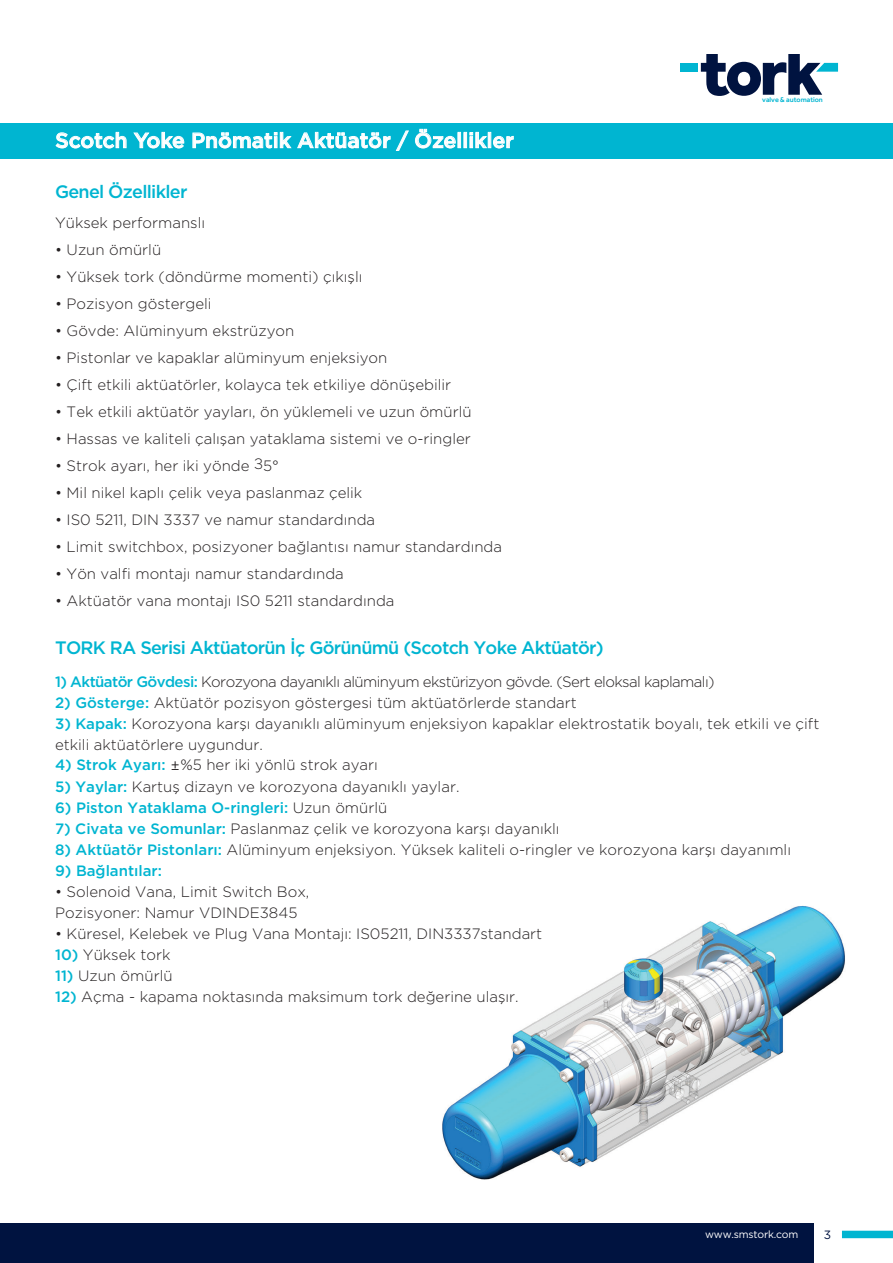
<style>
.page{position:relative;width:893px;height:1263px;background:#fff}
.page>*{position:absolute;margin:0;border:0;box-sizing:border-box;transform-origin:0 0}
.t1{font:21px "Gotham";color:#fff}
.t2{font:500 18px "Gotham HTF";letter-spacing:-.04em;color:#00b5d1}
.t3{font:300 15px/21px "Gotham HTF";color:#231f20}
.t4{font:300 15px "Gotham HTF";letter-spacing:-.04em;color:#231f20}
.t5{font:500 15px "Gotham HTF";color:#00b5d1}
.t6{font:12px "Gotham HTF";color:#001340}
.t7{font:10.35px "Gotham HTF";letter-spacing:-.02em;color:#fff}
.t8{font:500 7.2px "Effra";color:#00b5d1}
.s1{font-weight:500;color:#00b5d1}
.s2{font-weight:300;color:#231f20}
</style>
<div class="page">
<img style="left:442px;top:906px;width:403px;height:274px">
<svg style="left:701px;top:54px;width:137px;height:42px"></svg>
<div style="left:680px;top:63px;width:18px;height:9px;background:#00b5d1"></div>
<div style="left:0;top:124px;width:893px;height:35px;background:#00b5d1"></div>
<svg style="left:56px;top:132px;width:70px;height:16px"></svg>
<svg style="left:134px;top:132px;width:50px;height:16px"></svg>
<svg style="left:193px;top:132px;width:98px;height:16px"></svg>
<svg style="left:297px;top:132px;width:93px;height:16px"></svg>
<svg style="left:396px;top:131px;width:13px;height:20px"></svg>
<svg style="left:415px;top:129px;width:41px;height:19px"></svg>
<div style="left:458px;top:132px;width:3px;height:16px;border:1px solid #fff"></div>
<div style="left:464px;top:132px;width:3px;height:16px;border:1px solid #fff"></div>
<svg style="left:470px;top:132px;width:17px;height:16px"></svg>
<div style="left:488px;top:132px;width:3px;height:16px;border:1px solid #fff"></div>
<svg style="left:493px;top:136px;width:21px;height:12px"></svg>
<div style="left:0;top:1224px;width:813px;height:39px;background:#001340"></div>
<div style="left:842px;top:1231px;width:51px;height:7px;background:#00b5d1"></div>
<h1 class="t1" style="left:55px;top:128px;width:460px">Scotch Yoke Pnömatik Aktüatör / Özellikler</h1>
<p class="t2" style="left:55px;top:182px;width:134px">Genel Özellikler</p>
<p class="t3" style="left:55px;top:212px;width:152px">Yüksek performanslı</p>
<p class="t3" style="left:55px;top:239px;width:108px">• Uzun ömürlü</p>
<p class="t3" style="left:55px;top:266px;width:309px">• Yüksek tork (döndürme momenti) çıkışlı</p>
<p class="t3" style="left:55px;top:293px;width:158px">• Pozisyon göstergeli</p>
<p class="t3" style="left:55px;top:320px;width:241px">• Gövde: AIüminyum ekstrüzyon</p>
<p class="t3" style="left:55px;top:347px;width:334px">• Pistonlar ve kapaklar alüminyum enjeksiyon</p>
<p class="t3" style="left:55px;top:374px;width:398px">• Çift etkili aktüatörler, kolayca tek etkiliye dönüşebilir</p>
<p class="t3" style="left:55px;top:401px;width:418px">• Tek etkili aktüatör yayları, ön yüklemeli ve uzun ömürlü</p>
<p class="t3" style="left:55px;top:428px;width:417px">• Hassas ve kaliteli çalışan yataklama sistemi ve o-ringler</p>
<p class="t3" style="left:55px;top:455px;width:225px">• Strok ayarı, her iki yönde ±5°</p>
<p class="t3" style="left:55px;top:482px;width:309px">• Mil nikel kaplı çelik veya paslanmaz çelik</p>
<p class="t3" style="left:55px;top:509px;width:322px">• IS0 5211, DIN 3337 ve namur standardında</p>
<p class="t3" style="left:55px;top:536px;width:449px">• Limit switchbox, posizyoner bağlantısı namur standardında</p>
<p class="t3" style="left:55px;top:563px;width:290px">• Yön valfi montajı namur standardında</p>
<p class="t3" style="left:55px;top:590px;width:341px">• Aktüatör vana montajı IS0 5211 standardında</p>
<p class="t2" style="left:55px;top:638px;width:550px">TORK RA Serisi Aktüatorün İç Görünümü (Scotch Yoke Aktüatör)</p>
<p class="t8" style="left:762px;top:95px;width:62px">valve &amp; automation</p>
<p class="t4" style="left:55px;top:673px;width:661px"><span class="s1">1) Aktüatör Gövdesi:</span> Korozyona dayanıklı alüminyum ekstürizyon gövde. (Sert eloksal kaplamalı)</p>
<p class="t3" style="left:55px;top:692px;width:523px"><span class="s1">2) Gösterge:</span> Aktüatör pozisyon göstergesi tüm aktüatörlerde standart</p>
<p class="t3" style="left:55px;top:713px;width:766px"><span class="s1">3) Kapak:</span> Korozyona karşı dayanıklı alüminyum enjeksiyon kapaklar elektrostatik boyalı, tek etkili ve çift etkili aktüatörlere uygundur.</p>
<p class="t3" style="left:55px;top:753px;width:324px"><span class="s1">4) Strok Ayarı:</span> %5 her iki yönlü strok ayarı</p>
<p class="t3" style="left:55px;top:776px;width:406px"><span class="s1">5) Yaylar:</span> Kartuş dizayn ve korozyona dayanıklı yaylar.</p>
<p class="t5" style="left:55px;top:799px;width:334px">6) Piston Yataklama O-ringleri: <span class="s2">Uzun ömürlü</span></p>
<p class="t3" style="left:55px;top:818px;width:506px"><span class="s1">7) Civata ve Somunlar:</span> Paslanmaz çelik ve korozyona karşı dayanıklı</p>
<p class="t3" style="left:55px;top:839px;width:737px"><span class="s1">8) Aktüatör Pistonları:</span> Alüminyum enjeksiyon. Yüksek kaliteli o-ringler ve korozyona karşı dayanımlı</p>
<p class="t5" style="left:55px;top:862px;width:108px">9) Bağlantılar:</p>
<p class="t3" style="left:55px;top:881px;width:256px">• Solenoid Vana, Limit Switch Box,<br>Pozisyoner: Namur VDINDE3845</p>
<p class="t3" style="left:55px;top:923px;width:489px">• Küresel, Kelebek ve Plug Vana Montajı: IS05211, DIN3337standart</p>
<p class="t3" style="left:55px;top:944px;width:117px"><span class="s1">10)</span> Yüksek tork</p>
<p class="t3" style="left:55px;top:965px;width:119px"><span class="s1">11)</span> Uzun ömürlü</p>
<p class="t3" style="left:55px;top:986px;width:465px"><span class="s1">12)</span> Açma - kapama noktasında maksimum tork değerine ulaşır.</p>
<p class="t7" style="left:705px;top:1229px;width:95px">www.smstork.com</p>
<p class="t6" style="left:824px;top:1228px;width:9px">3</p>
</div>
